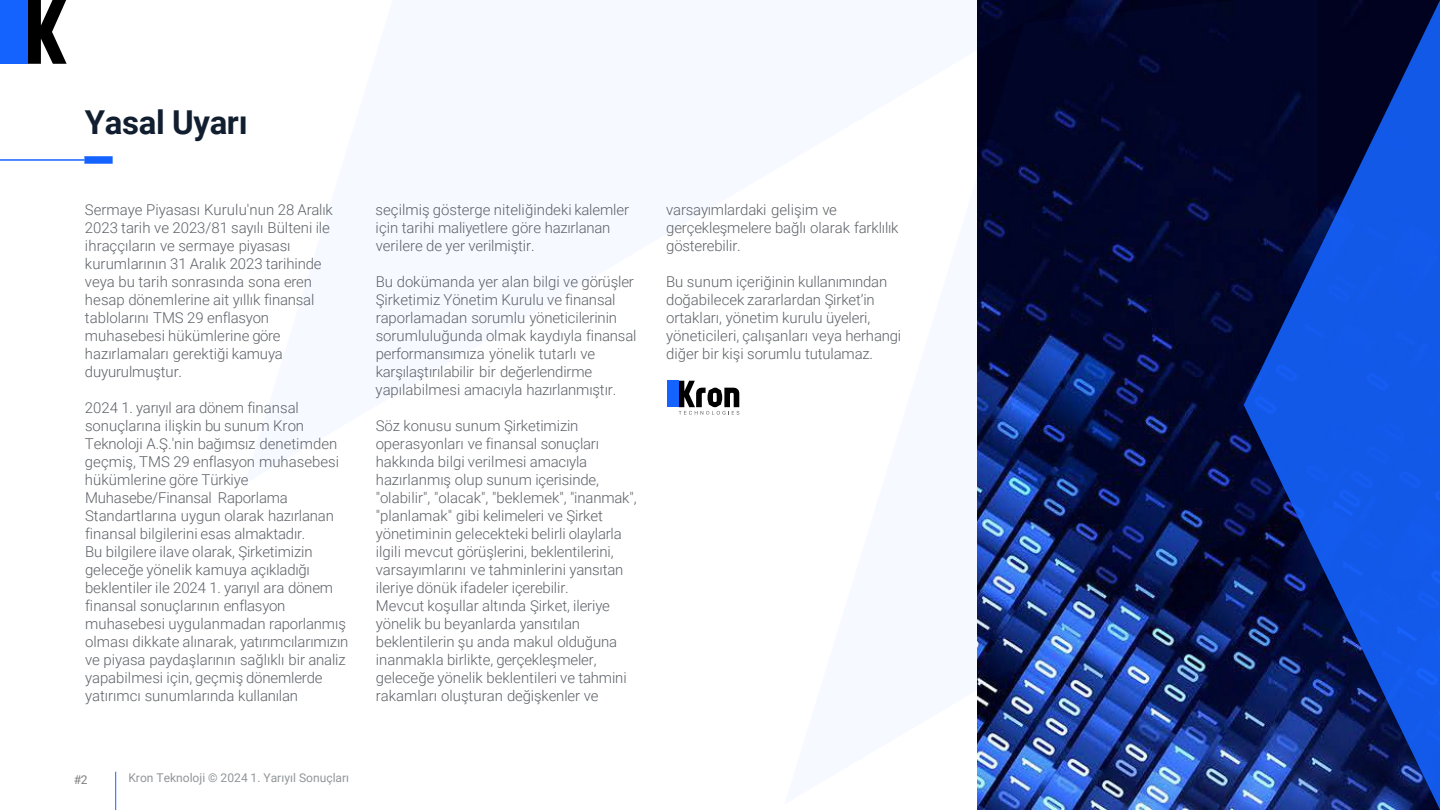
<style>
.page{position:relative;width:1440px;height:810px;background:#fff}
.page>*{position:absolute;margin:0;border:0;box-sizing:border-box;transform-origin:0 0}
.t1{font:700 33px "Roboto";letter-spacing:-.01em;color:#111e2f}
.t2{font:300 15px/18px "Roboto";letter-spacing:-.005em;color:#5d6268}
.t3{font:12px "Roboto";color:#929699}
.t4{font:12px "Roboto";color:#7f7f7f}
</style>
<div class="page">
<svg style="left:1244px;top:0;width:196px;height:810px;background:#0e41b2"></svg>
<svg style="left:27px;top:0;width:40px;height:64px"></svg>
<div style="left:0;top:0;width:27px;height:64px;background:#1563ff"></div>
<div style="left:84px;top:156px;width:29px;height:8px;background:#1563ff"></div>
<hr style="left:0;top:159px;width:84px;height:2px;background:#1563ff">
<img style="left:977px;top:0;width:341px;height:805px">
<hr style="left:115px;top:772px;width:1px;height:38px;background:#1563ff">
<div style="left:667px;top:381px;width:12px;height:26px;background:#1563ff"></div>
<svg style="left:679px;top:381px;width:60px;height:34px"></svg>
<h2 class="t1" style="left:85px;top:99px;width:164px">Yasal Uyarı</h2>
<p class="t2" style="left:85px;top:200px;width:249px">Sermaye Piyasası Kurulu'nun 28 Aralık 2023 tarih ve 2023/81 sayılı Bülteni ile ihraççıların ve sermaye piyasası kurumlarının 31 Aralık 2023 tarihinde veya bu tarih sonrasında sona eren hesap dönemlerine ait yıllık finansal tablolarını TMS 29 enflasyon muhasebesi hükümlerine göre hazırlamaları gerektiği kamuya duyurulmuştur.</p>
<p class="t2" style="left:85px;top:398px;width:256px">2024 1. yarıyıl ara dönem finansal sonuçlarına ilişkin bu sunum Kron Teknoloji A.Ş.'nin bağımsız denetimden geçmiş, TMS 29 enflasyon muhasebesi hükümlerine göre Türkiye Muhasebe/Finansal Raporlama Standartlarına uygun olarak hazırlanan finansal bilgilerini esas almaktadır.</p>
<p class="t2" style="left:85px;top:542px;width:265px">Bu bilgilere ilave olarak, Şirketimizin geleceğe yönelik kamuya açıkladığı beklentiler ile 2024 1. yarıyıl ara dönem finansal sonuçlarının enflasyon muhasebesi uygulanmadan raporlanmış olması dikkate alınarak, yatırımcılarımızın ve piyasa paydaşlarının sağlıklı bir analiz yapabilmesi için, geçmiş dönemlerde yatırımcı sunumlarında kullanılan</p>
<p class="t4" style="left:74px;top:772px;width:15px">#2</p>
<p class="t3" style="left:128px;top:769px;width:222px">Kron Teknoloji © 2024 1. Yarıyıl Sonuçları</p>
<p class="t2" style="left:376px;top:200px;width:255px">seçilmiş gösterge niteliğindeki kalemler için tarihi maliyetlere göre hazırlanan verilere de yer verilmiştir.</p>
<p class="t2" style="left:376px;top:272px;width:262px">Bu dokümanda yer alan bilgi ve görüşler Şirketimiz Yönetim Kurulu ve finansal raporlamadan sorumlu yöneticilerinin sorumluluğunda olmak kaydıyla finansal performansımıza yönelik tutarlı ve karşılaştırılabilir bir değerlendirme yapılabilmesi amacıyla hazırlanmıştır.</p>
<p class="t2" style="left:376px;top:416px;width:262px">Söz konusu sunum Şirketimizin operasyonları ve finansal sonuçları hakkında bilgi verilmesi amacıyla hazırlanmış olup sunum içerisinde, "olabilir", "olacak", "beklemek", "inanmak", "planlamak" gibi kelimeleri ve Şirket yönetiminin gelecekteki belirli olaylarla ilgili mevcut görüşlerini, beklentilerini, varsayımlarını ve tahminlerini yansıtan ileriye dönük ifadeler içerebilir.</p>
<p class="t2" style="left:376px;top:596px;width:253px">Mevcut koşullar altında Şirket, ileriye yönelik bu beyanlarda yansıtılan beklentilerin şu anda makul olduğuna inanmakla birlikte, gerçekleşmeler, geleceğe yönelik beklentileri ve tahmini rakamları oluşturan değişkenler ve</p>
<p class="t2" style="left:666px;top:200px;width:234px">varsayımlardaki gelişim ve gerçekleşmelere bağlı olarak farklılık gösterebilir.</p>
<p class="t2" style="left:666px;top:272px;width:237px">Bu sunum içeriğinin kullanımından doğabilecek zararlardan Şirket’in ortakları, yönetim kurulu üyeleri, yöneticileri, çalışanları veya herhangi diğer bir kişi sorumlu tutulamaz.</p>
</div>
